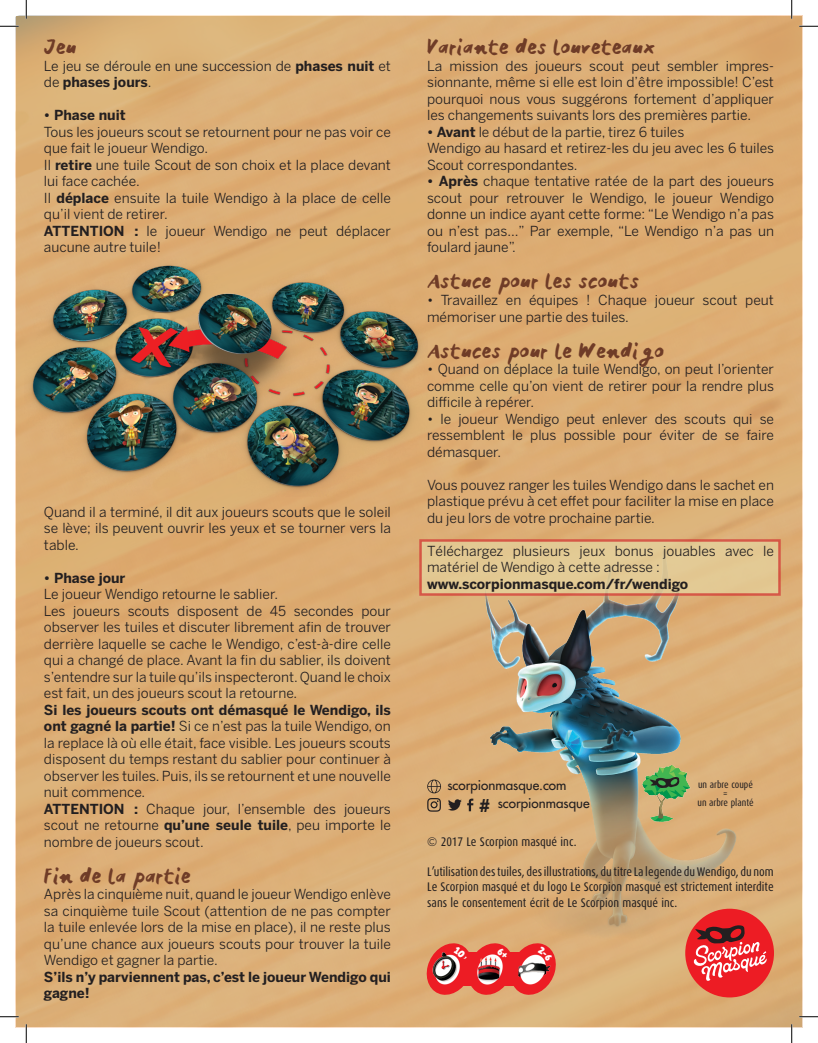
<style>
.page{position:relative;width:818px;height:1043px;background:#fff}
.page>*{position:absolute;margin:0;border:0;box-sizing:border-box;transform-origin:0 0}
.t1{font:700 17.88px "Futura Std";color:#231f20}
.t2{font:16.25px "Mink";color:#6f3c27}
.t3{font:13.75px/16.5px "Benton Sans";color:#231f20}
.t4{font:700 13.75px/16.5px "Benton Sans";color:#231f20}
.t5{font:500 13.38px/18.6px "Futura Std";color:#231f20}
.t6{font:12.5px/15px "Dax Condensed";color:#231f20;text-align:justify}
.t7{font:10px/8.8px "Dax Condensed";color:#231f20;text-align:center}
.s1{font-weight:700}
</style>
<div class="page">
<img style="left:16px;top:16px;width:786px;height:1011px">
<img style="left:391px;top:529px;width:411px;height:417px">
<img style="left:391px;top:590px;width:411px;height:250px">
<div style="left:419px;top:539px;width:361px;height:56px;background:#e3c994;border:2px solid #d2232a"></div>
<div style="left:685px;top:908px;width:89px;height:89px;background:#ed1c24;border-radius:50%"></div>
<svg style="left:692px;top:924px;width:75px;height:57px"></svg>
<img style="left:638px;top:764px;width:54px;height:60px">
<svg style="left:467px;top:798px;width:6px;height:13px"></svg>
<svg style="left:448px;top:799px;width:13px;height:11px"></svg>
<svg style="left:427px;top:779px;width:14px;height:32px"></svg>
<img style="left:24px;top:258px;width:403px;height:238px">
<svg style="left:0;top:25px;width:19px;height:2px"></svg>
<svg style="left:799px;top:25px;width:19px;height:2px"></svg>
<svg style="left:0;top:1015px;width:19px;height:2px"></svg>
<svg style="left:799px;top:1015px;width:19px;height:2px"></svg>
<svg style="left:25px;top:0;width:2px;height:19px"></svg>
<svg style="left:25px;top:1024px;width:2px;height:18px"></svg>
<svg style="left:790px;top:0;width:2px;height:19px"></svg>
<svg style="left:790px;top:1024px;width:2px;height:18px"></svg>
<svg style="left:421px;top:940px;width:140px;height:57px;background:#d9695b"></svg>
<p class="t2" style="left:44px;top:39px;width:34px">Jeu</p>
<p class="t3" style="left:44px;top:57px;width:348px">Le jeu se déroule en une succession de <span class="s1">phases nuit</span> et de <span class="s1">phases jours</span>.</p>
<p class="t4" style="left:44px;top:107px;width:83px">• Phase nuit</p>
<p class="t3" style="left:44px;top:123px;width:348px">Tous les joueurs scout se retournent pour ne pas voir ce que fait le joueur Wendigo.<br>Il <span class="s1">retire</span> une tuile Scout de son choix et la place devant lui face cachée.<br>Il <span class="s1">déplace</span> ensuite la tuile Wendigo à la place de celle qu’il vient de retirer.<br><span class="s1">ATTENTION :</span> le joueur Wendigo ne peut déplacer aucune autre tuile!</p>
<p class="t3" style="left:44px;top:503px;width:348px;text-align:justify">Quand il a terminé, il dit aux joueurs scouts que le soleil se lève; ils peuvent ouvrir les yeux et se tourner vers la table.</p>
<p class="t4" style="left:44px;top:569px;width:83px">• Phase jour</p>
<p class="t3" style="left:44px;top:585px;width:348px">Le joueur Wendigo retourne le sablier.<br>Les joueurs scouts disposent de 45 secondes pour observer les tuiles et discuter librement afin de trouver derrière laquelle se cache le Wendigo, c’est-à-dire celle qui a changé de place. Avant la fin du sablier, ils doivent s’entendre sur la tuile qu’ils inspecteront. Quand le choix est fait, un des joueurs scout la retourne.</p>
<p class="t3" style="left:44px;top:701px;width:348px"><span class="s1">Si les joueurs scouts ont démasqué le Wendigo, ils ont gagné la partie!</span> Si ce n’est pas la tuile Wendigo, on la replace là où elle était, face visible. Les joueurs scouts disposent du temps restant du sablier pour continuer à observer les tuiles. Puis, ils se retournent et une nouvelle nuit commence.<br><span class="s1">ATTENTION :</span> Chaque jour, l’ensemble des joueurs scout ne retourne <span class="s1">qu’une seule tuile</span>, peu importe le nombre de joueurs scout.</p>
<p class="t2" style="left:44px;top:867px;width:148px">Fin de la partie</p>
<p class="t3" style="left:44px;top:885px;width:348px;text-align:justify">Après la cinquième nuit, quand le joueur Wendigo enlève sa cinquième tuile Scout (attention de ne pas compter la tuile enlevée lors de la mise en place), il ne reste plus qu’une chance aux joueurs scouts pour trouver la tuile Wendigo et gagner la partie.</p>
<p class="t4" style="left:44px;top:968px;width:348px">S’ils n’y parviennent pas, c’est le joueur Wendigo qui gagne!</p>
<p class="t2" style="left:427px;top:39px;width:229px">Variante des louveteaux</p>
<p class="t3" style="left:427px;top:57px;width:348px;text-align:justify">La mission des joueurs scout peut sembler impres&shy;sionnante, même si elle est loin d’être impossible! C’est pourquoi nous vous suggérons fortement d’appliquer les changements suivants lors des premières partie.</p>
<p class="t3" style="left:427px;top:123px;width:348px"><span class="s1">• Avant</span> le début de la partie, tirez 6 tuiles<br>Wendigo au hasard et retirez-les du jeu avec les 6 tuiles<br>Scout correspondantes.</p>
<p class="t3" style="left:427px;top:173px;width:348px;text-align:justify"><span class="s1">• Après</span> chaque tentative ratée de la part des joueurs scout pour retrouver le Wendigo, le joueur Wendigo donne un indice ayant cette forme: “Le Wendigo n’a pas ou n’est pas…” Par exemple, “Le Wendigo n’a pas un foulard jaune”.</p>
<p class="t2" style="left:427px;top:273px;width:214px">Astuce pour les scouts</p>
<p class="t3" style="left:427px;top:291px;width:348px">• Travaillez en équipes ! Chaque joueur scout peut mémoriser une partie des tuiles.</p>
<p class="t2" style="left:427px;top:342px;width:238px">Astuces pour le Wendigo</p>
<p class="t3" style="left:427px;top:360px;width:348px;text-align:justify">• Quand on déplace la tuile Wendigo, on peut l’orienter comme celle qu’on vient de retirer pour la rendre plus difficile à repérer.</p>
<p class="t3" style="left:427px;top:410px;width:348px;text-align:justify">• le joueur Wendigo peut enlever des scouts qui se ressemblent le plus possible pour éviter de se faire démasquer.</p>
<p class="t3" style="left:427px;top:476px;width:348px;text-align:justify">Vous pouvez ranger les tuiles Wendigo dans le sachet en plastique prévu à cet effet pour faciliter la mise en place du jeu lors de votre prochaine partie.</p>
<p class="t3" style="left:427px;top:542px;width:348px">Téléchargez plusieurs jeux bonus jouables avec le matériel de Wendigo à cette adresse :</p>
<p class="t4" style="left:427px;top:575px;width:263px">www.scorpionmasque.com/fr/wendigo</p>
<p class="t5" style="left:497px;top:775px;width:93px;text-indent:-50px">scorpionmasque.com scorpionmasque</p>
<h1 class="t1" style="left:478px;top:793px;width:14px">#</h1>
<p class="t7" style="left:697px;top:780px;width:58px">un arbre coupé =<br>un arbre planté</p>
<p class="t6" style="left:427px;top:834px;width:151px">© 2017 Le Scorpion masqué inc.</p>
<p class="t6" style="left:427px;top:864px;width:348px">L’utilisation des tuiles, des illustrations, du titre La legende du Wendigo, du nom Le Scorpion masqué et du logo Le Scorpion masqué est strictement interdite sans le consentement écrit de Le Scorpion masqué inc.</p>
</div>
